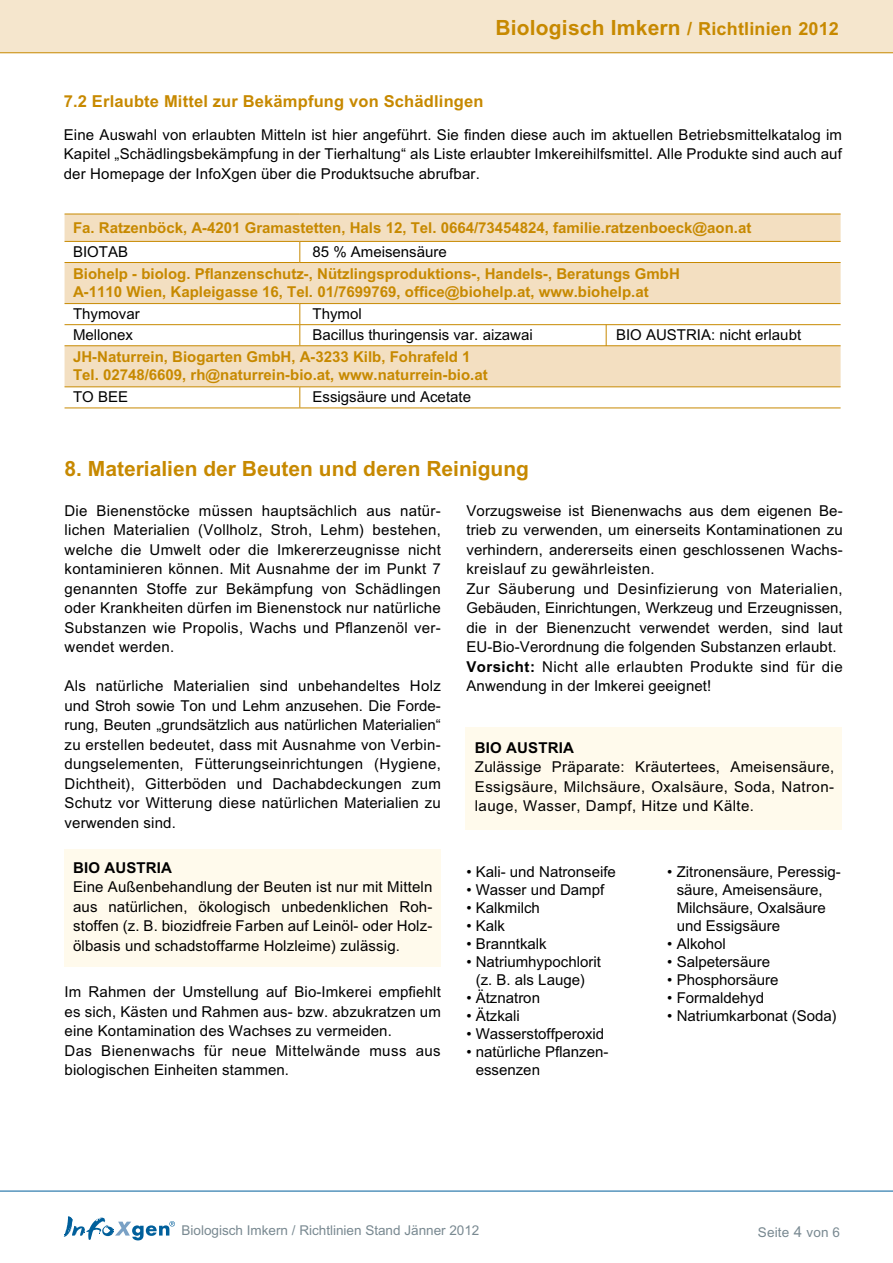
<style>
.page{position:relative;width:893px;height:1263px;background:#fff}
.page>*{position:absolute;margin:0;border:0;box-sizing:border-box;transform-origin:0 0}
.t1{font:700 21px "M Arial";color:#c78900}
.t2{font:700 16.5px "M Arial";letter-spacing:.01em;color:#c78900}
.t3{font:15px/19.5px "M Arial";letter-spacing:.01em;color:#000;text-align:justify}
.t4{font:700 15px/18px "M Arial";color:#c78900}
.t5{font:700 15px "M Arial";letter-spacing:.01em;color:#000}
.t6{font:13.5px "M Arial";color:#798991}
.s1{font-size:18px}
.s2{font-weight:700}
.s3{font-size:15px}
</style>
<div class="page">
<div style="left:0;top:0;width:893px;height:53px;background:#f5e6cd"></div>
<svg style="left:64px;top:1216px;width:111px;height:24px"></svg>
<hr style="left:0;top:1191px;width:893px;height:1px;background:#005f9b">
<div style="left:466px;top:727px;width:376px;height:102px;background:#fffaec"></div>
<div style="left:65px;top:850px;width:376px;height:117px;background:#fffaec"></div>
<div style="left:65px;top:215px;width:776px;height:88px;background:#f3dfc1"></div>
<svg style="left:65px;top:304px;width:776px;height:104px"></svg>
<hr style="left:65px;top:214px;width:235px;height:1px;background:#c78900">
<hr style="left:300px;top:214px;width:541px;height:1px;background:#c78900">
<svg style="left:65px;top:241px;width:776px;height:21px"></svg>
<hr style="left:65px;top:262px;width:235px;height:1px;background:#c78900">
<hr style="left:300px;top:262px;width:541px;height:1px;background:#c78900">
<hr style="left:65px;top:303px;width:235px;height:1px;background:#c78900">
<hr style="left:300px;top:303px;width:541px;height:1px;background:#c78900">
<hr style="left:65px;top:324px;width:235px;height:1px;background:#c78900">
<hr style="left:300px;top:324px;width:541px;height:1px;background:#c78900">
<svg style="left:300px;top:304px;width:1px;height:41px"></svg>
<hr style="left:65px;top:345px;width:235px;height:1px;background:#c78900">
<hr style="left:300px;top:345px;width:541px;height:1px;background:#c78900">
<hr style="left:65px;top:386px;width:235px;height:1px;background:#c78900">
<hr style="left:300px;top:386px;width:541px;height:1px;background:#c78900">
<svg style="left:300px;top:387px;width:1px;height:21px"></svg>
<hr style="left:65px;top:408px;width:235px;height:1px;background:#c78900">
<hr style="left:300px;top:408px;width:541px;height:1px;background:#c78900">
<svg style="left:606px;top:325px;width:1px;height:21px"></svg>
<h1 class="t1" style="left:495px;top:16px;width:345px">Biologisch Imkern <span class="s1">/ Richtlinien 2012</span></h1>
<p class="t2" style="left:64px;top:91px;width:421px">7.2 Erlaubte Mittel zur Bekämpfung von Schädlingen</p>
<p class="t3" style="left:64px;top:124px;width:780px">Eine Auswahl von erlaubten Mitteln ist hier angeführt. Sie finden diese auch im aktuellen Betriebsmittelkatalog im Kapitel „Schädlingsbekämpfung in der Tierhaltung“ als Liste erlaubter Imkereihilfsmittel. Alle Produkte sind auch auf der Homepage der InfoXgen über die Produktsuche abrufbar.</p>
<p class="t4" style="left:73px;top:218px;width:680px">Fa. Ratzenböck, A-4201 Gramastetten, Hals 12, Tel. 0664/73454824, familie.ratzenboeck@aon.at</p>
<p class="t3" style="left:73px;top:242px;width:57px">BIOTAB</p>
<p class="t3" style="left:313px;top:242px;width:136px">85 % Ameisensäure</p>
<p class="t4" style="left:73px;top:265px;width:608px">Biohelp - biolog. Pflanzenschutz-, Nützlingsproduktions-, Handels-, Beratungs GmbH<br>A-1110 Wien, Kapleigasse 16, Tel. 01/7699769, office@biohelp.at, www.biohelp.at</p>
<p class="t3" style="left:73px;top:304px;width:68px">Thymovar</p>
<p class="t3" style="left:313px;top:304px;width:51px">Thymol</p>
<p class="t3" style="left:73px;top:325px;width:62px">Mellonex</p>
<p class="t3" style="left:313px;top:325px;width:222px">Bacillus thuringensis var. aizawai</p>
<p class="t3" style="left:616px;top:325px;width:187px">BIO AUSTRIA: nicht erlaubt</p>
<p class="t4" style="left:73px;top:348px;width:416px">JH-Naturrein, Biogarten GmbH, A-3233 Kilb, Fohrafeld 1<br>Tel. 02748/6609, rh@naturrein-bio.at, www.naturrein-bio.at</p>
<p class="t3" style="left:73px;top:387px;width:57px">TO BEE</p>
<p class="t3" style="left:313px;top:387px;width:160px">Essigsäure und Acetate</p>
<h1 class="t1" style="left:65px;top:456px;width:466px">8. Materialien der Beuten und deren Reinigung</h1>
<p class="t3" style="left:65px;top:501px;width:378px">Die Bienenstöcke müssen hauptsächlich aus natür&shy;lichen Materialien (Vollholz, Stroh, Lehm) bestehen, welche die Umwelt oder die Imkererzeugnisse nicht kontaminieren können. Mit Ausnahme der im Punkt 7 genannten Stoffe zur Bekämpfung von Schädlingen oder Krankheiten dürfen im Bienenstock nur natürliche Substanzen wie Propolis, Wachs und Pflanzenöl ver&shy;wendet werden.</p>
<p class="t3" style="left:65px;top:676px;width:378px">Als natürliche Materialien sind unbehandeltes Holz und Stroh sowie Ton und Lehm anzusehen. Die Forde&shy;rung, Beuten „grundsätzlich aus natürlichen Materialien“ zu erstellen bedeutet, dass mit Ausnahme von Verbin&shy;dungselementen, Fütterungseinrichtungen (Hygiene, Dichtheit), Gitterböden und Dachabdeckungen zum Schutz vor Witterung diese natürlichen Materialien zu verwenden sind.</p>
<p class="t5" style="left:73px;top:859px;width:101px">BIO AUSTRIA</p>
<p class="t3" style="left:73px;top:877px;width:361px">Eine Außenbehandlung der Beuten ist nur mit Mitteln aus natürlichen, ökologisch unbedenklichen Roh&shy;stoffen (z. B. biozidfreie Farben auf Leinöl- oder Holz&shy;ölbasis und schadstoffarme Holzleime) zulässig.</p>
<p class="t3" style="left:65px;top:982px;width:378px;text-align:left">Im Rahmen der Umstellung auf Bio-Imkerei empfiehlt es sich, Kästen und Rahmen aus- bzw. abzukratzen um eine Kontamination des Wachses zu vermeiden.<br>Das Bienenwachs für neue Mittelwände muss aus biologischen Einheiten stammen.</p>
<p class="t3" style="left:466px;top:501px;width:378px;text-align:left">Vorzugsweise ist Bienenwachs aus dem eigenen Be&shy;trieb zu verwenden, um einerseits Kontaminationen zu verhindern, andererseits einen geschlossenen Wachs&shy;kreislauf zu gewährleisten.<br>Zur Säuberung und Desinfizierung von Materialien, Gebäuden, Einrichtungen, Werkzeug und Erzeugnissen, die in der Bienenzucht verwendet werden, sind laut EU-Bio-Verordnung die folgenden Substanzen erlaubt.<br><span class="s2">Vorsicht:</span> Nicht alle erlaubten Produkte sind für die Anwendung in der Imkerei geeignet!</p>
<p class="t5" style="left:475px;top:739px;width:100px">BIO AUSTRIA</p>
<p class="t3" style="left:475px;top:757px;width:361px">Zulässige Präparate: Kräutertees, Ameisensäure, Essigsäure, Milchsäure, Oxalsäure, Soda, Natron&shy;lauge, Wasser, Dampf, Hitze und Kälte.</p>
<p class="t3" style="left:466px;top:861px;width:151px">• Kali- und Natronseife</p>
<p class="t3" style="left:466px;top:879px;width:139px">• Wasser und Dampf</p>
<p class="t3" style="left:466px;top:897px;width:75px">• Kalkmilch</p>
<p class="t3" style="left:466px;top:915px;width:40px">• Kalk</p>
<p class="t3" style="left:466px;top:933px;width:82px">• Branntkalk</p>
<p class="t3" style="left:466px;top:952px;width:136px;line-height:18px;text-align:center">• Natriumhypochlorit (z. B. als Lauge)</p>
<p class="t3" style="left:466px;top:987px;width:75px">• Ätznatron</p>
<p class="t3" style="left:466px;top:1005px;width:55px">• Ätzkali</p>
<p class="t3" style="left:466px;top:1023px;width:139px">• Wasserstoffperoxid</p>
<p class="t3" style="left:476px;top:1042px;width:133px;line-height:18px;text-indent:-9px">• natürliche Pflanzen&shy;essenzen</p>
<p class="t3" style="left:677px;top:862px;width:166px;line-height:18px;text-align:left;text-indent:-9px">• Zitronensäure, Peressig&shy;säure, Ameisensäure,<br>Milchsäure, Oxalsäure und Essigsäure</p>
<p class="t3" style="left:667px;top:933px;width:60px">• Alkohol</p>
<p class="t3" style="left:667px;top:951px;width:104px">• Salpetersäure</p>
<p class="t3" style="left:667px;top:969px;width:113px">• Phosphorsäure</p>
<p class="t3" style="left:667px;top:987px;width:98px">• Formaldehyd</p>
<p class="t3" style="left:667px;top:1005px;width:171px">• Natriumkarbonat (Soda)</p>
<p class="t6" style="left:182px;top:1223px;width:299px">Biologisch Imkern / Richtlinien Stand Jänner 2012</p>
<p class="t6" style="left:758px;top:1224px;width:84px">Seite <span class="s3">4</span> von 6</p>
</div>
